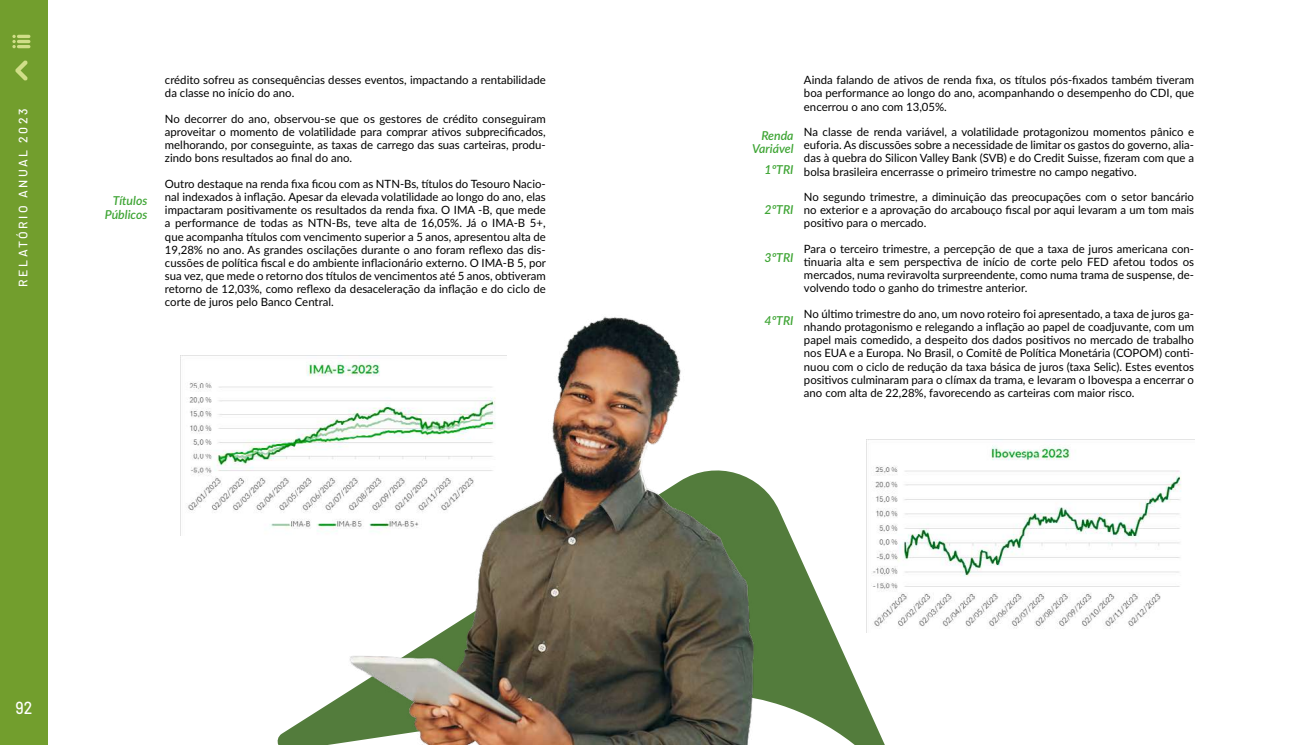
<style>
.page{position:relative;width:1290px;height:745px;background:#fff}
.page>*{position:absolute;margin:0;border:0;box-sizing:border-box;transform-origin:0 0}
.t1{font:500 17.5px "Barlow";color:#fff;scale:.9 1}
.t2{font:italic 600 12.25px/13.1px "Lato";color:#3fa535;text-align:right}
.t3{font:500 12.25px "Barlow";letter-spacing:.2em;color:#fff}
.t4{font:11.38px/13.1px "Lato";color:#000;text-align:justify}
</style>
<div class="page">
<img style="left:180px;top:355px;width:17px;height:180px">
<img style="left:866px;top:439px;width:328px;height:190px">
<svg style="left:849px;top:464px;width:65px;height:280px"></svg>
<img style="left:197px;top:316px;width:652px;height:428px">
<div style="left:0;top:0;width:48px;height:744px;background:#729e2d"></div>
<svg style="left:15px;top:60px;width:13px;height:21px"></svg>
<svg style="left:12px;top:35px;width:18px;height:13px"></svg>
<p class="t3" style="left:16px;top:286px;width:179px;rotate:-90deg">RELATÓRIO ANUAL 2023</p>
<p class="t2" style="left:105px;top:194px;width:44px">Títulos<br>Públicos</p>
<p class="t4" style="left:165px;top:73px;width:382px">crédito sofreu as consequências desses eventos, impactando a rentabilidade da classe no início do ano.</p>
<p class="t4" style="left:165px;top:112px;width:382px">No decorrer do ano, observou-se que os gestores de crédito conseguiram aproveitar o momento de volatilidade para comprar ativos subprecificados, melhorando, por conseguinte, as taxas de carrego das suas carteiras, produ&shy;zindo bons resultados ao final do ano.</p>
<p class="t4" style="left:165px;top:177px;width:382px">Outro destaque na renda fixa ficou com as NTN-Bs, títulos do Tesouro Nacio&shy;nal indexados à inflação. Apesar da elevada volatilidade ao longo do ano, elas impactaram positivamente os resultados da renda fixa. O IMA -B, que mede a performance de todas as NTN-Bs, teve alta de 16,05%. Já o IMA-B 5+, que acompanha títulos com vencimento superior a 5 anos, apresentou alta de 19,28% no ano. As grandes oscilações durante o ano foram reflexo das dis&shy;cussões de política fiscal e do ambiente inflacionário externo. O IMA-B 5, por sua vez, que mede o retorno dos títulos de vencimentos até 5 anos, obtiveram retorno de 12,03%, como reflexo da desaceleração da inflação e do ciclo de corte de juros pelo Banco Central.</p>
<h1 class="t1" style="left:15px;top:696px;width:20px">92</h1>
<p class="t2" style="left:752px;top:128px;width:43px">Renda<br>Variável</p>
<p class="t2" style="left:764px;top:163px;width:31px">1ºTRI</p>
<p class="t2" style="left:764px;top:202px;width:31px">2ºTRI</p>
<p class="t2" style="left:764px;top:250px;width:31px">3ºTRI</p>
<p class="t2" style="left:764px;top:313px;width:31px">4ºTRI</p>
<p class="t4" style="left:804px;top:73px;width:392px">Ainda falando de ativos de renda fixa, os títulos pós-fixados também tiveram boa performance ao longo do ano, acompanhando o desempenho do CDI, que encerrou o ano com 13,05%.</p>
<p class="t4" style="left:804px;top:125px;width:392px">Na classe de renda variável, a volatilidade protagonizou momentos pânico e euforia. As discussões sobre a necessidade de limitar os gastos do governo, alia&shy;das à quebra do Silicon Valley Bank (SVB) e do Credit Suisse, fizeram com que a bolsa brasileira encerrasse o primeiro trimestre no campo negativo.</p>
<p class="t4" style="left:804px;top:190px;width:392px">No segundo trimestre, a diminuição das preocupações com o setor bancário no exterior e a aprovação do arcabouço fiscal por aqui levaram a um tom mais positivo para o mercado.</p>
<p class="t4" style="left:804px;top:241px;width:392px">Para o terceiro trimestre, a percepção de que a taxa de juros americana con&shy;tinuaria alta e sem perspectiva de início de corte pelo FED afetou todos os mercados, numa reviravolta surpreendente, como numa trama de suspense, de&shy;volvendo todo o ganho do trimestre anterior.</p>
<p class="t4" style="left:804px;top:306px;width:392px">No último trimestre do ano, um novo roteiro foi apresentado, a taxa de juros ga&shy;nhando protagonismo e relegando a inflação ao papel de coadjuvante, com um papel mais comedido, a despeito dos dados positivos no mercado de trabalho nos EUA e a Europa. No Brasil, o Comitê de Política Monetária (COPOM) conti&shy;nuou com o ciclo de redução da taxa básica de juros (taxa Selic). Estes eventos positivos culminaram para o clímax da trama, e levaram o Ibovespa a encerrar o ano com alta de 22,28%, favorecendo as carteiras com maior risco.</p>
</div>
